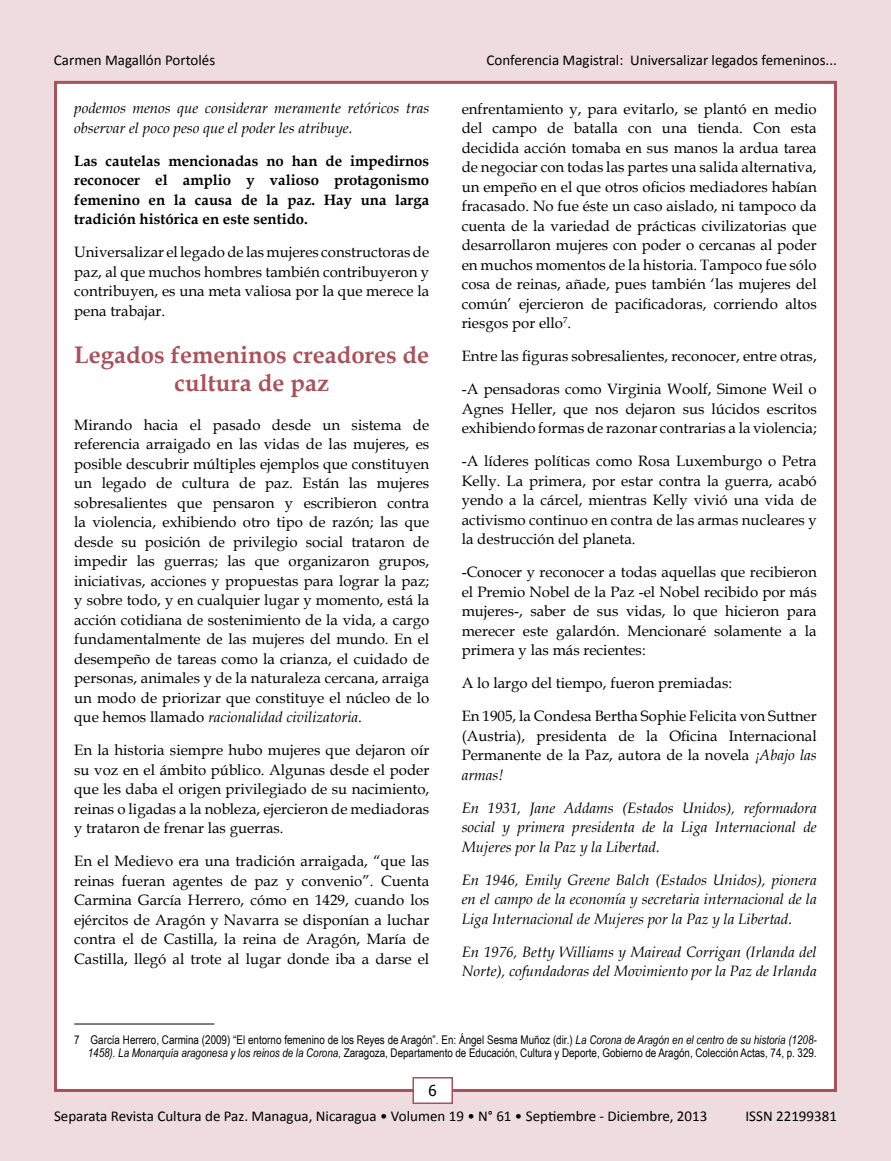
<style>
.page{position:relative;width:891px;height:1161px;background:#eedcde}
.page>*{position:absolute;margin:0;border:0;box-sizing:border-box;transform-origin:0 0}
.t1{font:700 24px/27.6px "Book Antiqua";color:#aa515b;text-align:center}
.t2{font:15px/19.5px "Book Antiqua";color:#000;text-align:justify}
.t3{font:italic 15px/19.5px "Book Antiqua";color:#000}
.t4{font:15px "Calibri";color:#000}
.t5{font:700 15px/19.5px "Book Antiqua";color:#000;text-align:justify}
.t6{font:15px "Tahoma";color:#000}
.t7{font:12px/13.8px "Arial Narrow";color:#000;text-align:right}
.s1{font-style:italic}
</style>
<div class="page">
<div style="left:54px;top:81px;width:783px;height:1011px;background:#fff;border:3px solid #aa515b"></div>
<div style="left:412px;top:1077px;width:41px;height:27px;background:#fff;border:2px solid #aa515b"></div>
<hr style="left:74px;top:1024px;width:140px;height:1px;background:#000">
<p class="t4" style="left:54px;top:51px;width:163px">Carmen Magallón Portolés</p>
<p class="t4" style="left:487px;top:51px;width:352px">Conferencia Magistral: Universalizar legados femeninos...</p>
<p class="t3" style="left:74px;top:98px;width:357px">podemos menos que considerar meramente retóricos tras observar el poco peso que el poder les atribuye.</p>
<p class="t5" style="left:74px;top:151px;width:357px">Las cautelas mencionadas no han de impedirnos reconocer el amplio y valioso protagonismo femenino en la causa de la paz. Hay una larga tradición histórica en este sentido.</p>
<p class="t2" style="left:74px;top:242px;width:357px">Universalizar el legado de las mujeres constructoras de paz, al que muchos hombres también contribuyeron y contribuyen, es una meta valiosa por la que merece la pena trabajar.</p>
<h1 class="t1" style="left:74px;top:341px;width:357px">Legados femeninos creadores de cultura de paz</h1>
<p class="t2" style="left:74px;top:414px;width:357px">Mirando hacia el pasado desde un sistema de referencia arraigado en las vidas de las mujeres, es posible descubrir múltiples ejemplos que constituyen un legado de cultura de paz. Están las mujeres sobresalientes que pensaron y escribieron contra la violencia, exhibiendo otro tipo de razón; las que desde su posición de privilegio social trataron de impedir las guerras; las que organizaron grupos, iniciativas, acciones y propuestas para lograr la paz; y sobre todo, y en cualquier lugar y momento, está la acción cotidiana de sostenimiento de la vida, a cargo fundamentalmente de las mujeres del mundo. En el desempeño de tareas como la crianza, el cuidado de personas, animales y de la naturaleza cercana, arraiga un modo de priorizar que constituye el núcleo de lo que hemos llamado <span class="s1">racionalidad civilizatoria</span>.</p>
<p class="t2" style="left:74px;top:740px;width:357px">En la historia siempre hubo mujeres que dejaron oír su voz en el ámbito público. Algunas desde el poder que les daba el origen privilegiado de su nacimiento, reinas o ligadas a la nobleza, ejercieron de mediadoras y trataron de frenar las guerras.</p>
<p class="t2" style="left:74px;top:851px;width:357px">En el Medievo era una tradición arraigada, “que las reinas fueran agentes de paz y convenio”. Cuenta Carmina García Herrero, cómo en 1429, cuando los ejércitos de Aragón y Navarra se disponían a luchar contra el de Castilla, la reina de Aragón, María de Castilla, llegó al trote al lugar donde iba a darse el</p>
<p class="t2" style="left:462px;top:98px;width:357px">enfrentamiento y, para evitarlo, se plantó en medio del campo de batalla con una tienda. Con esta decidida acción tomaba en sus manos la ardua tarea de negociar con todas las partes una salida alternativa, un empeño en el que otros oficios mediadores habían fracasado. No fue éste un caso aislado, ni tampoco da cuenta de la variedad de prácticas civilizatorias que desarrollaron mujeres con poder o cercanas al poder en muchos momentos de la historia. Tampoco fue sólo cosa de reinas, añade, pues también ‘las mujeres del común’ ejercieron de pacificadoras, corriendo altos riesgos por ello<sup>7</sup>.</p>
<p class="t2" style="left:462px;top:346px;width:357px">Entre las figuras sobresalientes, reconocer, entre otras,</p>
<p class="t2" style="left:462px;top:379px;width:357px">-A pensadoras como Virginia Woolf, Simone Weil o Agnes Heller, que nos dejaron sus lúcidos escritos exhibiendo formas de razonar contrarias a la violencia;</p>
<p class="t2" style="left:462px;top:451px;width:357px">-A líderes políticas como Rosa Luxemburgo o Petra Kelly. La primera, por estar contra la guerra, acabó yendo a la cárcel, mientras Kelly vivió una vida de activismo continuo en contra de las armas nucleares y la destrucción del planeta.</p>
<p class="t2" style="left:462px;top:562px;width:357px">-Conocer y reconocer a todas aquellas que recibieron el Premio Nobel de la Paz -el Nobel recibido por más mujeres-, saber de sus vidas, lo que hicieron para merecer este galardón. Mencionaré solamente a la primera y las más recientes:</p>
<p class="t2" style="left:462px;top:673px;width:272px">A lo largo del tiempo, fueron premiadas:</p>
<p class="t2" style="left:462px;top:706px;width:357px">En 1905, la Condesa Bertha Sophie Felicita von Suttner (Austria), presidenta de la Oficina Internacional Permanente de la Paz, autora de la novela <span class="s1">¡Abajo las armas!</span></p>
<p class="t3" style="left:462px;top:797px;width:357px;text-align:justify">En 1931, Jane Addams (Estados Unidos), reformadora social y primera presidenta de la Liga Internacional de Mujeres por la Paz y la Libertad.</p>
<p class="t3" style="left:462px;top:869px;width:357px;text-align:justify">En 1946, Emily Greene Balch (Estados Unidos), pionera en el campo de la economía y secretaria internacional de la Liga Internacional de Mujeres por la Paz y la Libertad.</p>
<p class="t3" style="left:462px;top:941px;width:357px">En 1976, Betty Williams y Mairead Corrigan (Irlanda del<br>Norte), cofundadoras del Movimiento por la Paz de Irlanda</p>
<p class="t7" style="left:74px;top:1032px;width:744px">7 García Herrero, Carmina (2009) “El entorno femenino de los Reyes de Aragón”. En: Ángel Sesma Muñoz (dir.) <span class="s1">La Corona de Aragón en el centro de su historia (1208-<br>1458). La Monarquía aragonesa y los reinos de la Corona,</span> Zaragoza, Departamento de Educación, Cultura y Deporte, Gobierno de Aragón, Colección Actas, 74, p. 329.</p>
<p class="t6" style="left:429px;top:1080px;width:10px">6</p>
<p class="t4" style="left:54px;top:1107px;width:655px">Separata Revista Cultura de Paz. Managua, Nicaragua • Volumen 19 • N° 61 • Septiembre - Diciembre, 2013</p>
<p class="t4" style="left:746px;top:1107px;width:93px">ISSN 22199381</p>
</div>
